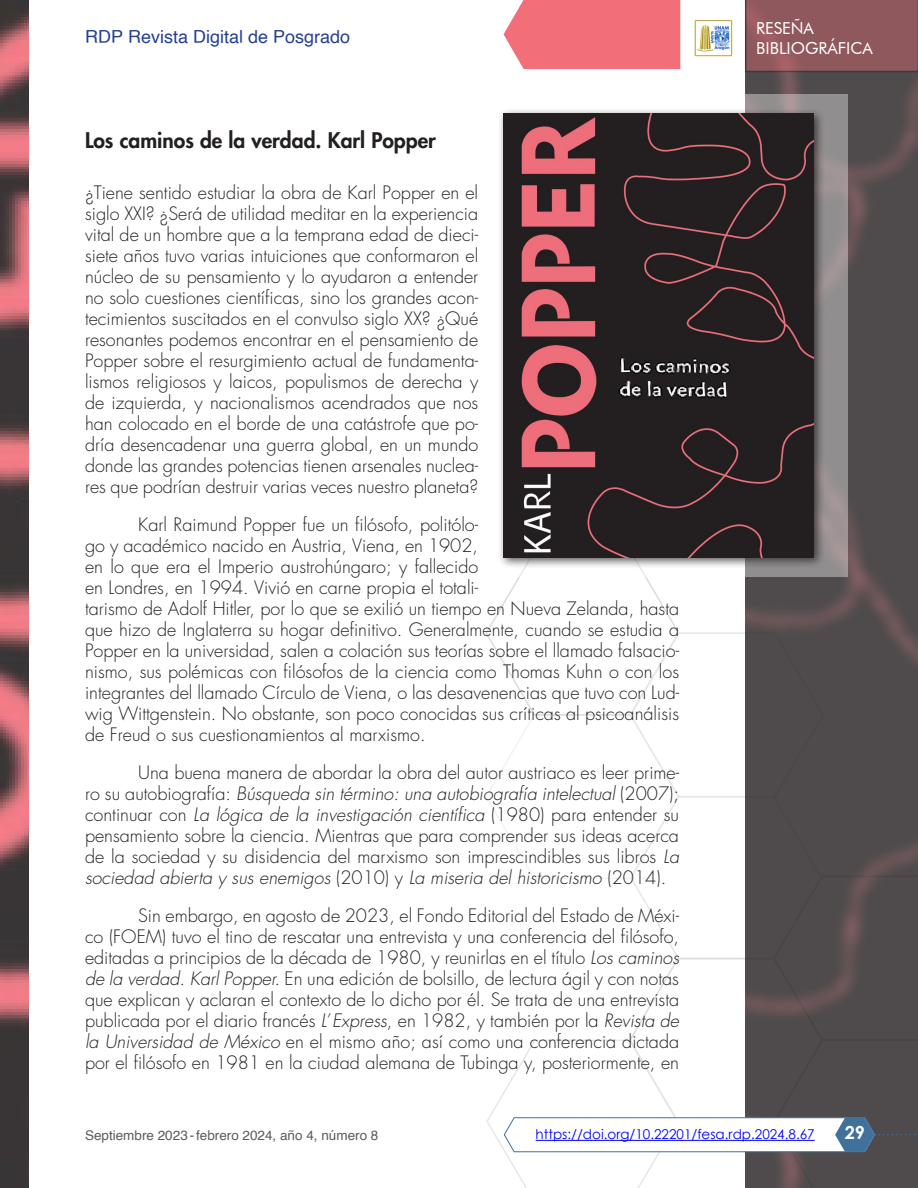
<style>
.page{position:relative;width:918px;height:1188px;background:#fff}
.page>*{position:absolute;margin:0;border:0;box-sizing:border-box;transform-origin:0 0}
.Titulo_Reseña{font:800 21px "Futura Std";color:#231f20}
.cpo_texto_2do_parraf{font:300 18px/21px "Futura Std";color:#231f20;text-align:justify}
.cpo_texto_1er_parraf{font:300 18px/21px "Futura Std";color:#231f20;text-align:justify}
.t1{font:18px "Helvetica";color:#253f8e}
.t2{font:700 18px "Century Gothic";color:#fff}
.t3{font:16.5px/19.5px "Futura BT";color:#fff}
.t4{font:13.5px "Century Gothic";color:#00f}
.t5{font:13.5px "Helvetica";color:#5c5c5c}
.s1{font-style:italic}
</style>
<div class="page">
<img style="left:746px;top:72px;width:172px;height:477px">
<div style="left:504px;top:0;width:176px;height:69px;background:#f26e79"></div>
<svg style="left:745px;top:0;width:173px;height:72px;background:#8e575c"></svg>
<img style="left:694px;top:19px;width:38px;height:38px">
<img style="left:0;top:0;width:29px;height:1188px">
<svg style="left:745px;top:94px;width:102px;height:455px;background:#958f90"></svg>
<div style="left:498px;top:108px;width:327px;height:461px;background:#231f20;opacity:.75"></div>
<img style="left:503px;top:113px;width:311px;height:436px">
<svg style="left:485px;top:549px;width:433px;height:639px"></svg>
<hr style="left:536px;top:1140px;width:279px;height:1px;background:#00f">
<p class="t1" style="left:85px;top:22px;width:267px">RDP Revista Digital de Posgrado</p>
<p class="Titulo_Reseña" style="left:85px;top:127px;width:352px">Los caminos de la verdad. Karl Popper</p>
<p class="cpo_texto_1er_parraf" style="left:85px;top:183px;width:395px">¿Tiene sentido estudiar la obra de Karl Popper en el siglo XXI? ¿Será de utilidad meditar en la experiencia vital de un hombre que a la temprana edad de dieci&shy;siete años tuvo varias intuiciones que conformaron el núcleo de su pensamiento y lo ayudaron a entender no solo cuestiones científicas, sino los grandes acon&shy;tecimientos suscitados en el convulso siglo XX? ¿Qué resonantes podemos encontrar en el pensamiento de Popper sobre el resurgimiento actual de fundamenta&shy;lismos religiosos y laicos, populismos de derecha y de izquierda, y nacionalismos acendrados que nos han colocado en el borde de una catástrofe que po&shy;dría desencadenar una guerra global, en un mundo donde las grandes potencias tienen arsenales nuclea&shy;res que podrían destruir varias veces nuestro planeta?</p>
<p class="cpo_texto_2do_parraf" style="left:85px;top:515px;width:596px;text-align:left;text-indent:53px">Karl Raimund Popper fue un filósofo, politólo-<br>go y académico nacido en Austria, Viena, en 1902,<br>en lo que era el Imperio austrohúngaro; y fallecido<br>en Londres, en 1994. Vivió en carne propia el totali-<br>tarismo de Adolf Hitler, por lo que se exilió un tiempo en Nueva Zelanda, hasta que hizo de Inglaterra su hogar definitivo. Generalmente, cuando se estudia a Popper en la universidad, salen a colación sus teorías sobre el llamado falsacio&shy;nismo, sus polémicas con filósofos de la ciencia como Thomas Kuhn o con los integrantes del llamado Círculo de Viena, o las desavenencias que tuvo con Lud&shy;wig Wittgenstein. No obstante, son poco conocidas sus críticas al psicoanálisis de Freud o sus cuestionamientos al marxismo.</p>
<p class="cpo_texto_2do_parraf" style="left:85px;top:763px;width:596px;text-indent:53px">Una buena manera de abordar la obra del autor austriaco es leer prime&shy;ro su autobiografía: <span class="s1">Búsqueda sin término: una autobiografía intelectual</span> (2007); continuar con <span class="s1">La lógica de la investigación científica</span> (1980) para entender su pensamiento sobre la ciencia. Mientras que para comprender sus ideas acerca de la sociedad y su disidencia del marxismo son imprescindibles sus libros <span class="s1">La sociedad abierta y sus enemigos</span> (2010) y <span class="s1">La miseria del historicismo</span> (2014).</p>
<p class="cpo_texto_2do_parraf" style="left:85px;top:906px;width:596px;text-indent:53px">Sin embargo, en agosto de 2023, el Fondo Editorial del Estado de Méxi&shy;co (FOEM) tuvo el tino de rescatar una entrevista y una conferencia del filósofo, editadas a principios de la década de 1980, y reunirlas en el título <span class="s1">Los caminos de la verdad. Karl Popper.</span> En una edición de bolsillo, de lectura ágil y con notas que explican y aclaran el contexto de lo dicho por él. Se trata de una entrevista publicada por el diario francés <span class="s1">L’Express</span>, en 1982, y también por la <span class="s1">Revista de la Universidad de México</span> en el mismo año; así como una conferencia dictada por el filósofo en 1981 en la ciudad alemana de Tubinga y, posteriormente, en</p>
<p class="t3" style="left:756px;top:18px;width:118px">RESEÑA<br>BIBLIOGRÁFICA</p>
<p class="t5" style="left:85px;top:1124px;width:295px">Septiembre 2023 - febrero 2024, año 4, número 8</p>
<p class="t4" style="left:536px;top:1125px;width:281px">https://doi.org/10.22201/fesa.rdp.2024.8.67</p>
<p class="t2" style="left:845px;top:1119px;width:22px">29</p>
</div>
